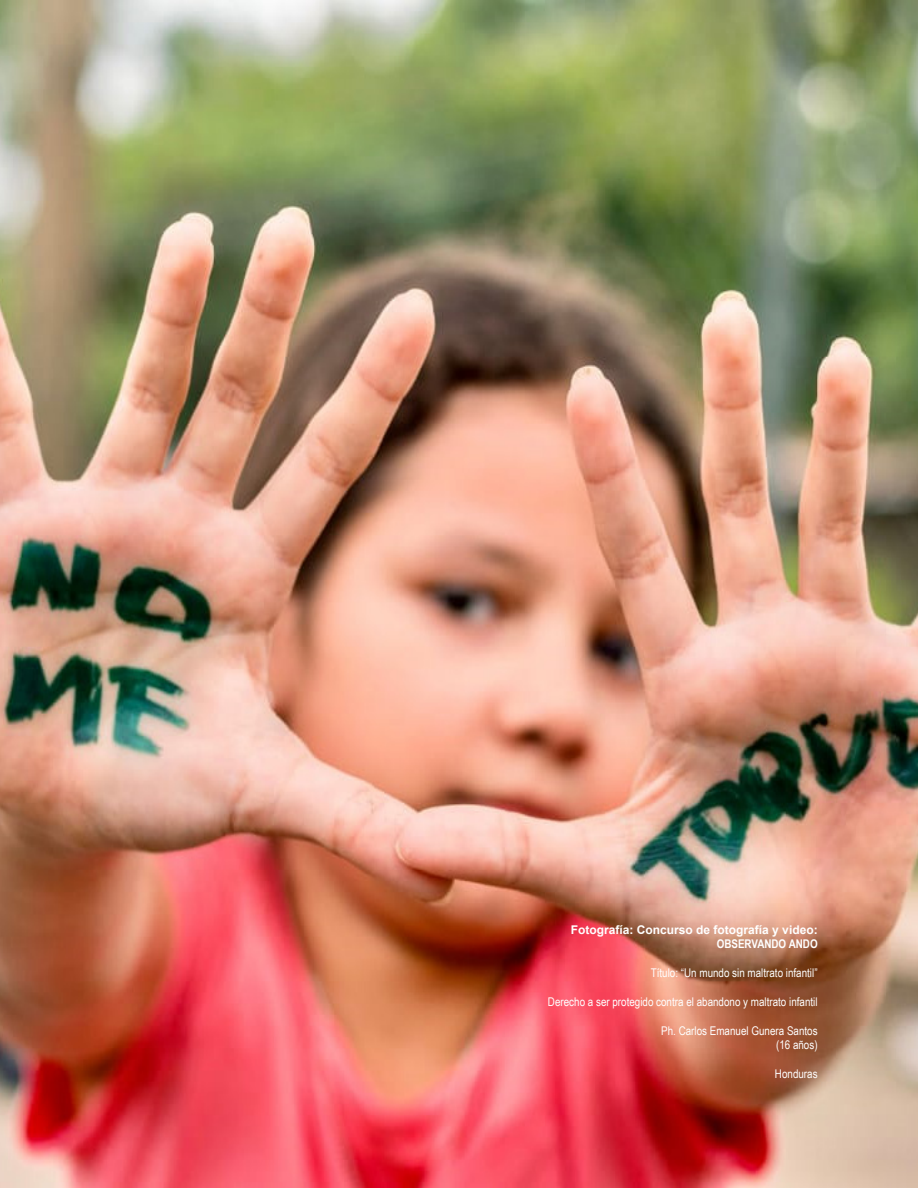
<style>
.page{position:relative;width:918px;height:1188px;background:#fff}
.page>*{position:absolute;margin:0;border:0;box-sizing:border-box;transform-origin:0 0}
.t1{font:12px/14.4px "Arial Narrow";color:#fff;text-align:right}
.t2{font:700 12px "Arial";color:#fff}
.t3{font:700 12px "Arial Narrow";color:#fff}
</style>
<div class="page">
<img style="left:0;top:0;width:918px;height:1188px">
<p class="t2" style="left:571px;top:921px;width:248px">Fotografía: Concurso de fotografía y video:</p>
<p class="t3" style="left:717px;top:935px;width:102px">OBSERVANDO ANDO</p>
<p class="t1" style="left:651px;top:965px;width:168px">Título: “Un mundo sin maltrato infantil”</p>
<p class="t1" style="left:548px;top:994px;width:271px">Derecho a ser protegido contra el abandono y maltrato infantil</p>
<p class="t1" style="left:661px;top:1023px;width:158px">Ph. Carlos Emanuel Gunera Santos (16 años)</p>
<p class="t1" style="left:775px;top:1066px;width:44px">Honduras</p>
</div>
